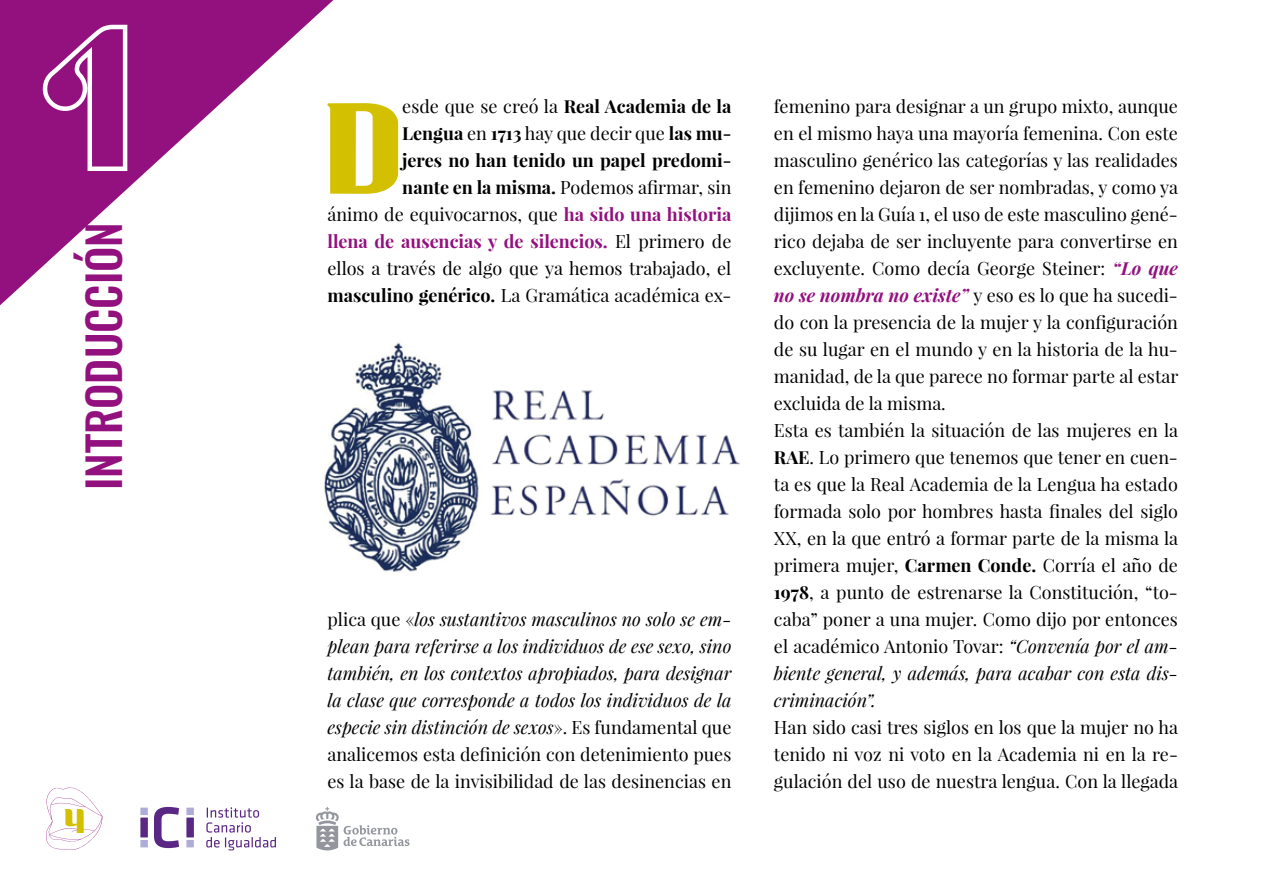
<style>
.page{position:relative;width:1263px;height:893px;background:#fff}
.page>*{position:absolute;margin:0;border:0;box-sizing:border-box;transform-origin:0 0}
.t1{font:143.4px "Zoikabold";color:#d3c000}
.t2{font:500 45px "Oswald";color:#93117e}
.t3{font:38.4px "Zoikabold";color:#d3c000}
.t4{font:18px/27px "Playfair Display";color:#000;text-align:right}
.t5{font:italic 18px/27px "Playfair Display";color:#000;text-align:justify}
.s1{font-weight:700}
.s2{font-weight:700;color:#93117e}
.s3{font-style:normal}
.s4{font-weight:700;font-style:italic;color:#93117e}
.s5{font-style:italic}
</style>
<div class="page">
<svg style="left:0;top:0;width:334px;height:306px"></svg>
<svg style="left:46px;top:787px;width:56px;height:63px"></svg>
<svg style="left:140px;top:807px;width:136px;height:43px"></svg>
<svg style="left:316px;top:807px;width:93px;height:43px"></svg>
<svg style="left:41px;top:23px;width:89px;height:150px;background:#a53994"></svg>
<img style="left:324px;top:343px;width:416px;height:231px">
<h2 class="t2" style="left:80px;top:490px;width:269px;rotate:-90deg">INTRODUCCIÓN</h2>
<h3 class="t3" style="left:64px;top:800px;width:23px">4</h3>
<p class="t4" style="left:327px;top:92px;width:406px">esde que se creó la <span class="s1">Real Academia de la<br>Lengua</span> en <span class="s1">1713</span> hay que decir que <span class="s1">las mu-<br>jeres no han tenido un papel predomi-<br>nante en la misma.</span> Podemos afirmar, sin<br>ánimo de equivocarnos, que <span class="s2">ha sido una historia llena de ausencias y de silencios.</span> El primero de ellos a través de algo que ya hemos trabajado, el <span class="s1">masculino genérico.</span> La Gramática académica ex-</p>
<h1 class="t1" style="left:323px;top:71px;width:72px">D</h1>
<p class="t5" style="left:327px;top:605px;width:405px"><span class="s3">plica que «</span>los sustantivos masculinos no solo se em&shy;plean para referirse a los individuos de ese sexo, sino también, en los contextos apropiados, para designar la clase que corresponde a todos los individuos de la especie sin distinción de sexos<span class="s3">». Es fundamental que analicemos esta definición con detenimiento pues es la base de la invisibilidad de las desinencias en</span></p>
<p class="t4" style="left:774px;top:92px;width:406px;text-align:left">femenino para designar a un grupo mixto, aunque en el mismo haya una mayoría femenina. Con este masculino genérico las categorías y las realidades en femenino dejaron de ser nombradas, y como ya dijimos en la Guía 1, el uso de este masculino gené&shy;rico dejaba de ser incluyente para convertirse en excluyente. Como decía George Steiner: <span class="s4">“Lo que no se nombra no existe”</span> y eso es lo que ha sucedi&shy;do con la presencia de la mujer y la configuración de su lugar en el mundo y en la historia de la hu&shy;manidad, de la que parece no formar parte al estar excluida de la misma.<br>Esta es también la situación de las mujeres en la <span class="s1">RAE</span>. Lo primero que tenemos que tener en cuen&shy;ta es que la Real Academia de la Lengua ha estado formada solo por hombres hasta finales del siglo XX, en la que entró a formar parte de la misma la primera mujer, <span class="s1">Carmen Conde.</span> Corría el año de <span class="s1">1978</span>, a punto de estrenarse la Constitución, “to&shy;caba” poner a una mujer. Como dijo por entonces el académico Antonio Tovar: <span class="s5">“Convenía por el am&shy;biente general, y además, para acabar con esta dis&shy;criminación”.</span></p>
<p class="t4" style="left:774px;top:713px;width:406px;text-align:justify">Han sido casi tres siglos en los que la mujer no ha tenido ni voz ni voto en la Academia ni en la re&shy;gulación del uso de nuestra lengua. Con la llegada</p>
</div>
